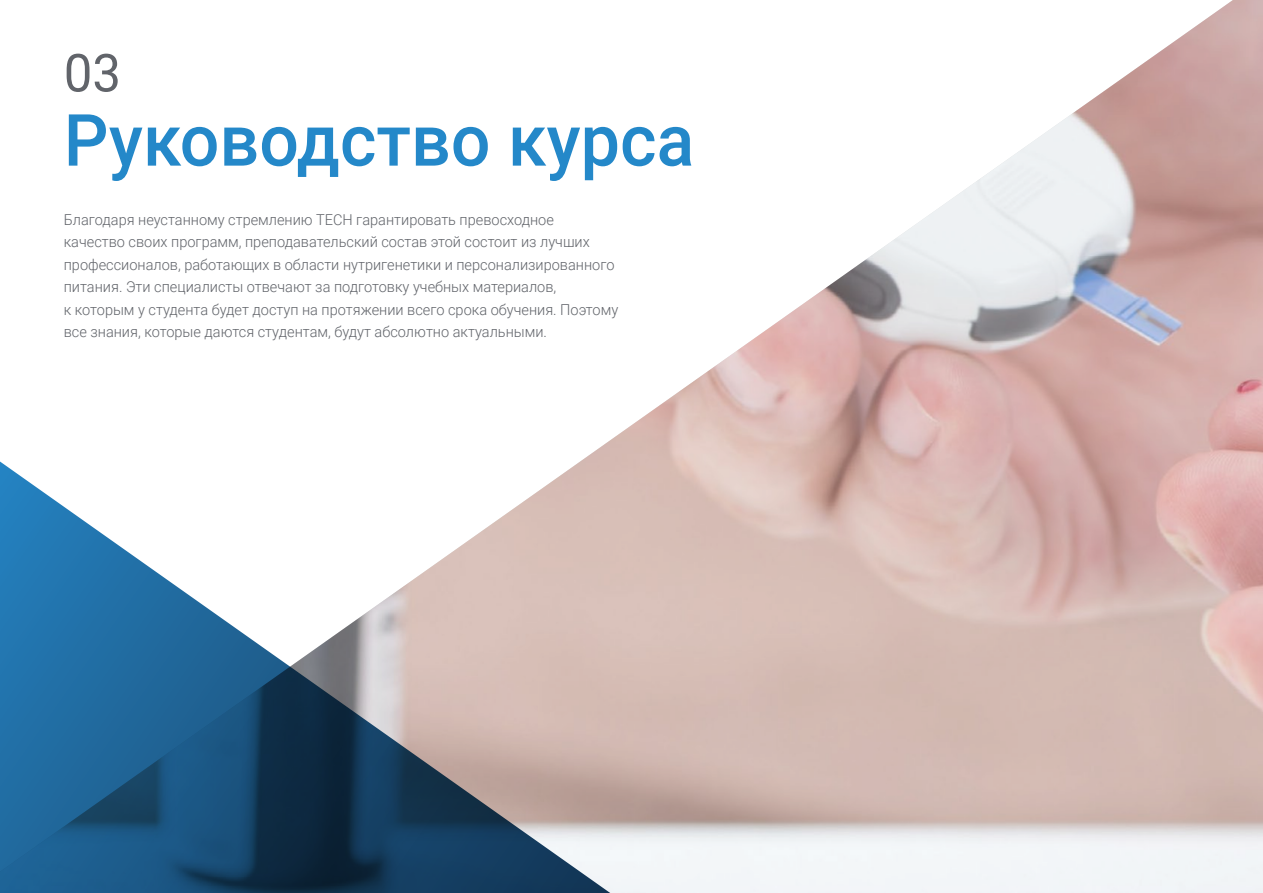
<style>
.page{position:relative;width:1263px;height:893px;background:#fff}
.page>*{position:absolute;margin:0;border:0;box-sizing:border-box;transform-origin:0 0}
.t1{font:500 72px "Roboto";color:#2488c9}
.t2{font:52.5px "Roboto";color:#61646a}
.t3{font:300 15px/22.5px "Roboto";color:#61646a}
</style>
<div class="page">
<img style="left:602px;top:0;width:661px;height:893px">
<svg style="left:0;top:446px;width:640px;height:447px"></svg>
<h2 class="t2" style="left:64px;top:36px;width:59px">03</h2>
<h1 class="t1" style="left:64px;top:90px;width:632px">Руководство курса</h1>
<p class="t3" style="left:64px;top:208px;width:556px">Благодаря неустанному стремлению TECH гарантировать превосходное качество своих программ, преподавательский состав этой состоит из лучших профессионалов, работающих в области нутригенетики и персонализированного питания. Эти специалисты отвечают за подготовку учебных материалов,<br>к которым у студента будет доступ на протяжении всего срока обучения. Поэтому все знания, которые даются студентам, будут абсолютно актуальными.</p>
</div>
